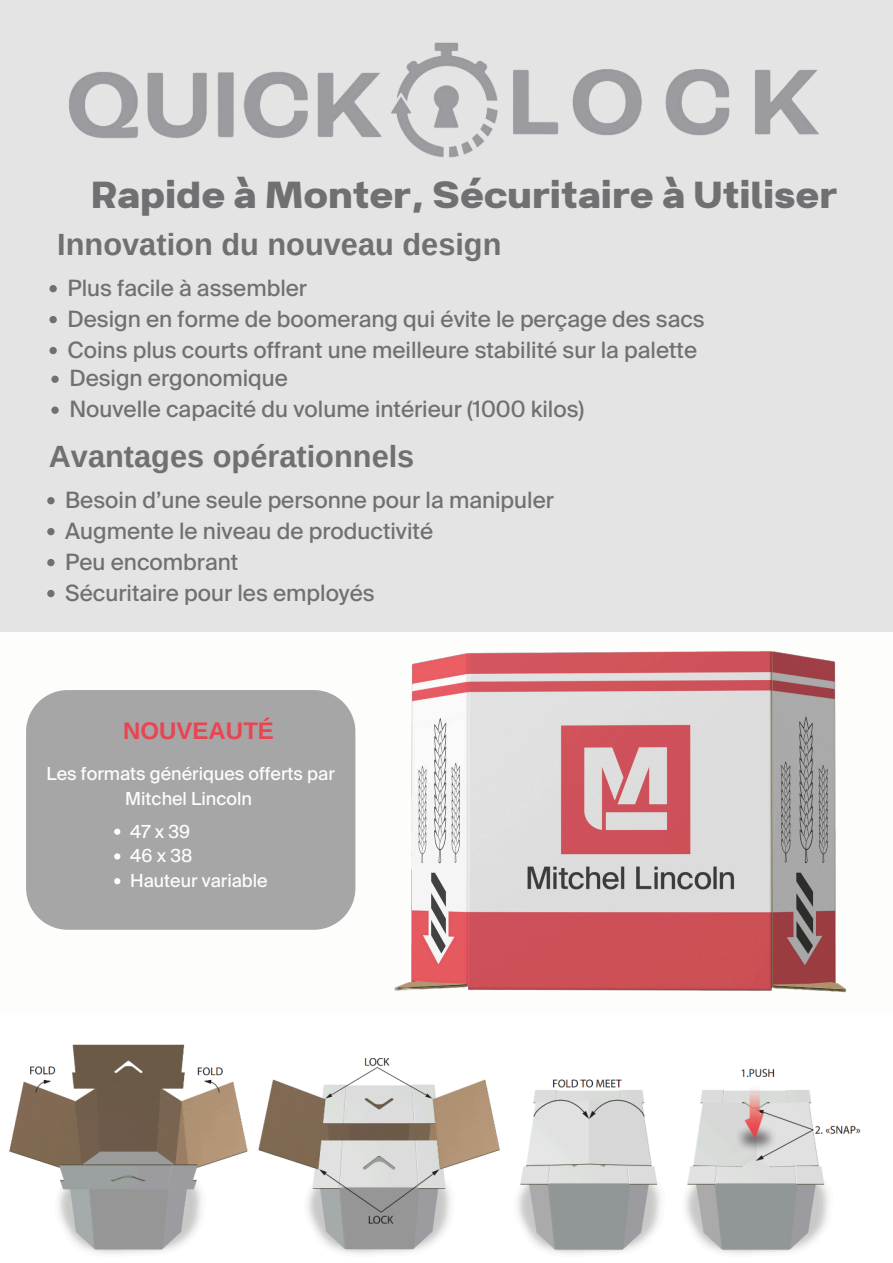
<style>
.page{position:relative;width:893px;height:1263px;background:#fff}
.page>*{position:absolute;margin:0;border:0;box-sizing:border-box;transform-origin:0 0}
.t1{font:700 45px "Breul Grotesk A";color:#706f71}
.t2{font:700 30.75px "Arimo";color:#706f71}
.t3{font:700 24px "Arimo";color:#e94451}
.t4{font:22.5px "Suisse Intl";color:#706f71}
.t5{font:18px/24.8px "Suisse Intl";color:#fdfdfc;text-align:center}
</style>
<div class="page">
<div style="left:0;top:0;width:893px;height:632px;background:#e4e4e5"></div>
<svg style="left:49px;top:285px;width:8px;height:7px"></svg>
<svg style="left:49px;top:316px;width:8px;height:7px"></svg>
<svg style="left:49px;top:347px;width:8px;height:7px"></svg>
<svg style="left:51px;top:376px;width:8px;height:7px"></svg>
<svg style="left:51px;top:406px;width:8px;height:8px"></svg>
<svg style="left:47px;top:497px;width:8px;height:7px"></svg>
<svg style="left:47px;top:528px;width:8px;height:7px"></svg>
<svg style="left:47px;top:559px;width:8px;height:7px"></svg>
<svg style="left:47px;top:590px;width:8px;height:7px"></svg>
<img style="left:69px;top:42px;width:750px;height:116px">
<div style="left:26px;top:690px;width:322px;height:240px;background:#a6a6a6"></div>
<svg style="left:114px;top:828px;width:6px;height:7px"></svg>
<svg style="left:114px;top:853px;width:6px;height:6px"></svg>
<svg style="left:114px;top:878px;width:6px;height:6px"></svg>
<img style="left:9px;top:1044px;width:852px;height:211px">
<img style="left:348px;top:651px;width:499px;height:342px">
<p class="t1" style="left:91px;top:157px;width:747px">Rapide à Monter, Sécuritaire à Utiliser</p>
<p class="t2" style="left:57px;top:227px;width:446px">Innovation du nouveau design</p>
<p class="t4" style="left:67px;top:273px;width:241px">Plus facile à assembler</p>
<h1 class="t4" style="left:67px;top:304px;width:639px">Design en forme de boomerang qui évite le perçage des sacs</h1>
<h2 class="t4" style="left:67px;top:335px;width:631px">Coins plus courts offrant une meilleure stabilité sur la palette</h2>
<p class="t4" style="left:69px;top:364px;width:220px">Design ergonomique</p>
<p class="t4" style="left:69px;top:395px;width:516px">Nouvelle capacité du volume intérieur (1000 kilos)</p>
<p class="t2" style="left:49px;top:440px;width:367px">Avantages opérationnels</p>
<p class="t4" style="left:65px;top:485px;width:490px">Besoin d’une seule personne pour la manipuler</p>
<p class="t4" style="left:65px;top:516px;width:369px">Augmente le niveau de productivité</p>
<p class="t4" style="left:65px;top:547px;width:175px">Peu encombrant</p>
<h2 class="t4" style="left:65px;top:578px;width:311px">Sécuritaire pour les employés</h2>
<p class="t3" style="left:123px;top:717px;width:152px">NOUVEAUTÉ</p>
<h3 class="t5" style="left:47px;top:761px;width:290px">Les formats génériques offerts par<br>Mitchel Lincoln</h3>
<p class="t5" style="left:130px;top:819px;width:61px">47 x 39</p>
<p class="t5" style="left:130px;top:844px;width:64px">46 x 38</p>
<p class="t5" style="left:130px;top:869px;width:139px">Hauteur variable</p>
</div>
